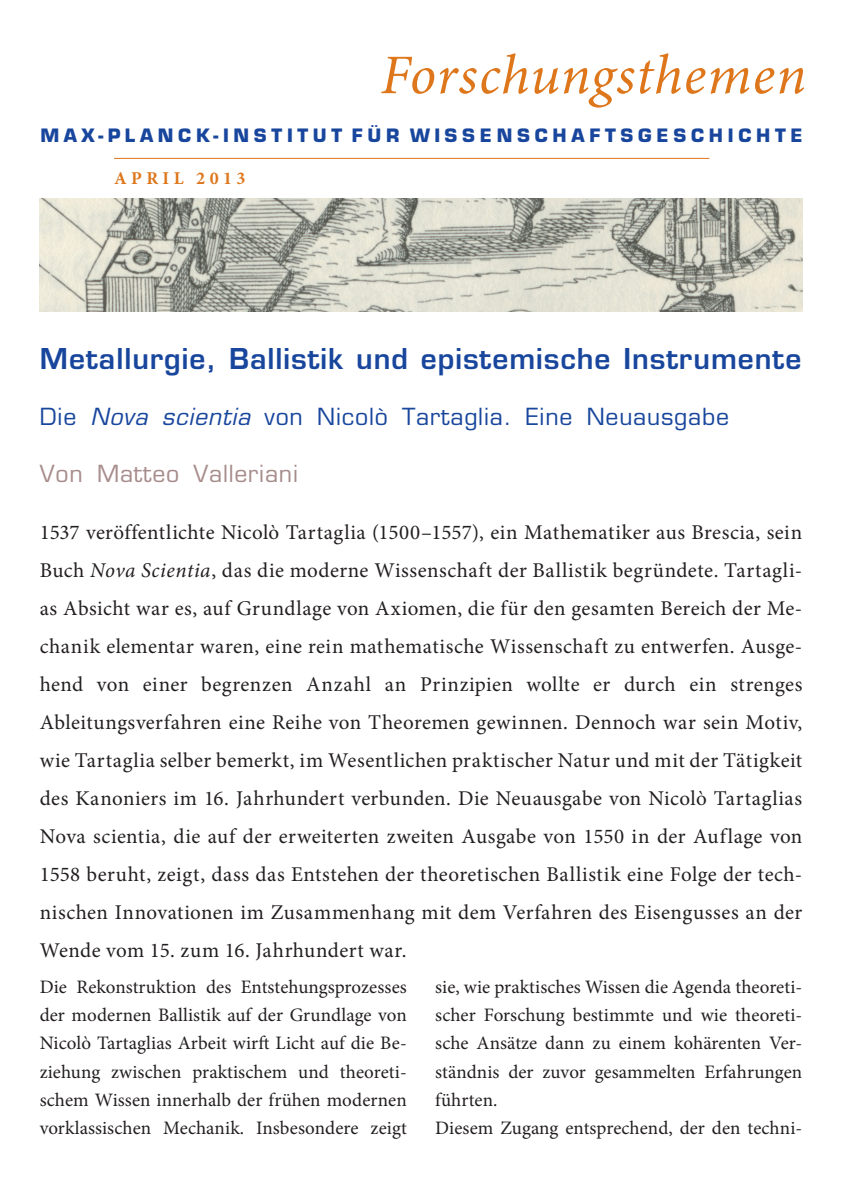
<style>
.page{position:relative;width:842px;height:1191px;background:#fff}
.page>*{position:absolute;margin:0;border:0;box-sizing:border-box;transform-origin:0 0}
.t1{font:italic 56px "Minion Pro";letter-spacing:.015em;color:#de761b}
.t2{font:600 28px "Eurostile";letter-spacing:.035em;color:#18469d}
.t3{font:23px "Eurostile";letter-spacing:.035em;color:#18469d}
.t4{font:23px "Eurostile";letter-spacing:.035em;color:#a68c8a}
.t5{font:21px/38px "Minion Pro";letter-spacing:.02em;color:#231f20;text-align:justify}
.t6{font:19px/28.4px "Minion Pro";letter-spacing:.005em;color:#231f20;text-align:justify}
.t7{font:700 18px "Eurostile";letter-spacing:.26em;color:#18469d}
.t8{font:700 18px "Minion Pro";letter-spacing:.245em;color:#de761b}
.s1{font-style:italic}
</style>
<div class="page">
<img style="left:40px;top:198px;width:762px;height:114px">
<hr style="left:114px;top:158px;width:595px;height:1px;background:#de761b">
<h1 class="t1" style="left:381px;top:37px;width:427px">Forschungsthemen</h1>
<p class="t7" style="left:40px;top:124px;width:764px">MAX-PLANCK-INSTI TUT FÜR WISSENSCHAFTSGESCHI CHTE</p>
<p class="t8" style="left:114px;top:165px;width:133px">April 2013</p>
<h2 class="t2" style="left:40px;top:341px;width:763px">Metallurgie, Ballistik und epistemische Instrumente</h2>
<p class="t3" style="left:40px;top:403px;width:691px">Die <span class="s1">Nova scientia</span> von Nicolò Tartaglia. Eine Neuausgabe</p>
<p class="t4" style="left:40px;top:460px;width:260px">Von Matteo Valleriani</p>
<p class="t5" style="left:40px;top:513px;width:764px">1537 veröffentlichte Nicolò Tartaglia (1500–1557), ein Mathematiker aus Brescia, sein Buch <span class="s1">Nova Scientia</span>, das die moderne Wissenschaft der Ballistik begründete. Tartagli&shy;as Absicht war es, auf Grundlage von Axiomen, die für den gesamten Bereich der Me&shy;chanik elementar waren, eine rein mathematische Wissenschaft zu entwerfen. Ausge&shy;hend von einer begrenzen Anzahl an Prinzipien wollte er durch ein strenges Ableitungsverfahren eine Reihe von Theoremen gewinnen. Dennoch war sein Motiv, wie Tartaglia selber bemerkt, im Wesentlichen praktischer Natur und mit der Tätigkeit des Kanoniers im 16. Jahrhundert verbunden. Die Neuausgabe von Nicolò Tartaglias Nova scientia, die auf der erweiterten zweiten Ausgabe von 1550 in der Auflage von 1558 beruht, zeigt, dass das Entstehen der theoretischen Ballistik eine Folge der tech&shy;nischen Innovationen im Zusammenhang mit dem Verfahren des Eisengusses an der Wende vom 15. zum 16. Jahrhundert war.</p>
<p class="t6" style="left:40px;top:972px;width:369px">Die Rekonstruktion des Entstehungsprozesses der modernen Ballistik auf der Grundlage von Nicolò Tartaglias Arbeit wirft Licht auf die Be&shy;ziehung zwischen praktischem und theoreti&shy;schem Wissen innerhalb der frühen modernen vorklassischen Mechanik. Insbesondere zeigt</p>
<p class="t6" style="left:435px;top:972px;width:369px;text-align:left">sie, wie praktisches Wissen die Agenda theoreti&shy;scher Forschung bestimmte und wie theoreti&shy;sche Ansätze dann zu einem kohärenten Ver&shy;ständnis der zuvor gesammelten Erfahrungen führten.<br>Diesem Zugang entsprechend, der den techni-</p>
</div>
